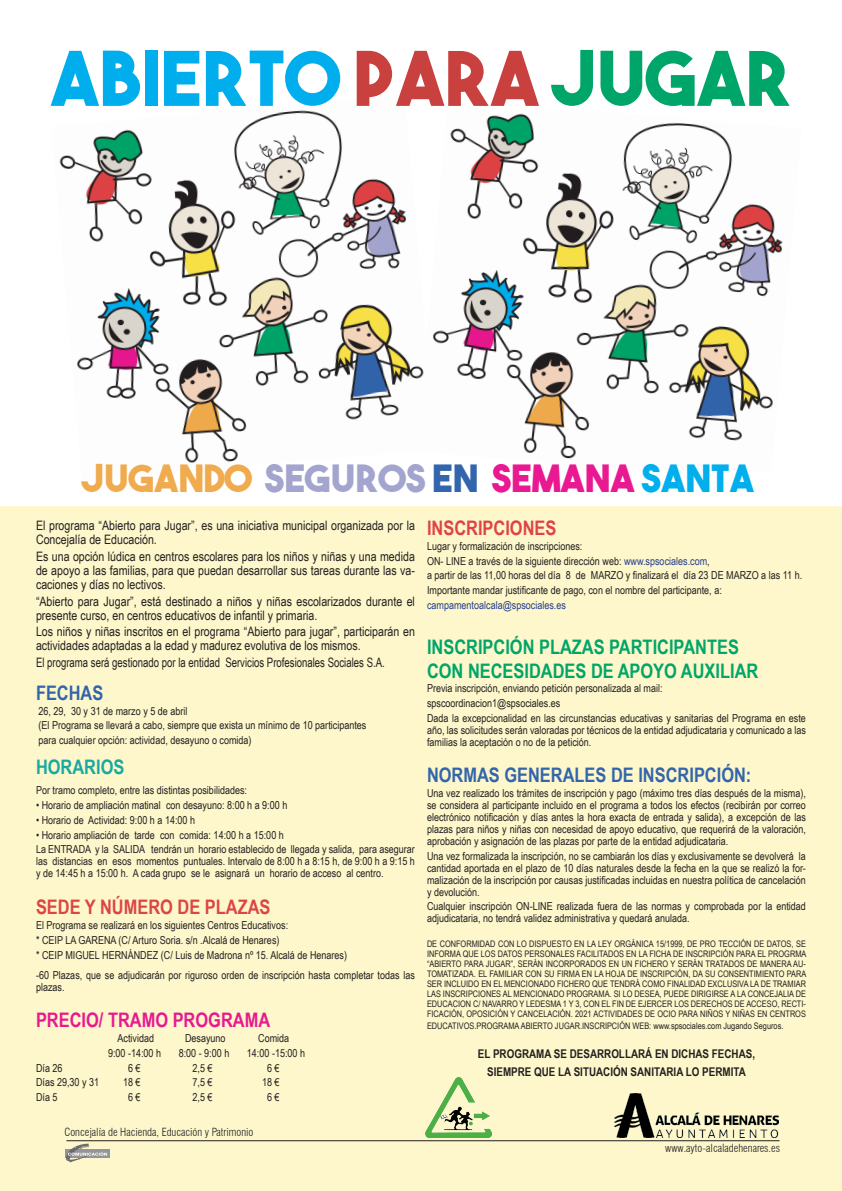
<style>
.page{position:relative;width:842px;height:1191px;background:#fff}
.page>*{position:absolute;margin:0;border:0;box-sizing:border-box;transform-origin:0 0}
.t1{font:75px "The Bold Font";color:#00aeed}
.t2{font:37.5px "The Bold Font";color:#f0ab4e}
.t3{font:700 20px "Arial Narrow";color:#00a569}
.t4{font:700 20px "Arial Narrow";color:#3365ac}
.t5{font:700 20px "Arial Narrow";color:#e8198f}
.t6{font:700 20px "Arial Narrow";color:#dd4544}
.t7{font:700 20px "Arial Narrow";color:#de4446}
.t8{font:700 20px "Arial Narrow";color:#19a9a0}
.t9{font:13px/14px "Arial Narrow";color:#231f20}
.t10{font:13px "Arial Narrow";color:#231f20;scale:.9 1}
.t11{font:700 12px "Arial Narrow";color:#231f20}
.t12{font:11px/12px "Arial Narrow";color:#231f20;text-align:justify}
.t13{font:300 condensed 11px "Swiss 721 BT";color:#231f20}
.t14{font:11px "Arial Narrow";color:#253f8e}
.t15{font:9px/10px "Arial Narrow";color:#231f20;text-align:justify}
.s1{color:#c8413e}
.s2{color:#00a569}
.s3{color:#a3a5ce}
.s4{color:#3365ac}
.s5{color:#e91991}
.s6{color:#00afeb}
.s7{color:#253f8e}
</style>
<div class="page">
<img style="left:59px;top:110px;width:358px;height:353px">
<img style="left:417px;top:113px;width:366px;height:346px">
<div style="left:0;top:506px;width:842px;height:685px;background:#fdf7cb"></div>
<img style="left:614px;top:1093px;width:164px;height:44px">
<div style="left:65px;top:1149px;width:44px;height:9px;background:#939598"></div>
<svg style="left:66px;top:1143px;width:41px;height:19px"></svg>
<hr style="left:66px;top:1140px;width:713px;height:1px;background:#231f20">
<img style="left:425px;top:1077px;width:66px;height:60px">
<p class="t1" style="left:51px;top:31px;width:742px">ABIERTO <span class="s1">PARA</span> <span class="s2">JUGAR</span></p>
<p class="t2" style="left:82px;top:455px;width:674px">JUGANDO <span class="s3">SEGUROS</span> <span class="s4">EN</span> <span class="s5">SEMANA</span> <span class="s6">SANTA</span></p>
<p class="t9" style="left:36px;top:518px;width:380px">El programa “Abierto para Jugar”, es una iniciativa municipal organizada por la<br>Concejalía de Educación.</p>
<p class="t9" style="left:36px;top:548px;width:380px;text-align:justify">Es una opción lúdica en centros escolares para los niños y niñas y una medida de apoyo a las familias, para que puedan desarrollar sus tareas durante las va&shy;caciones y días no lectivos.</p>
<p class="t9" style="left:36px;top:593px;width:380px">“Abierto para Jugar”, está destinado a niños y niñas escolarizados durante el presente curso, en centros educativos de infantil y primaria.</p>
<p class="t9" style="left:36px;top:624px;width:380px">Los niños y niñas inscritos en el programa “Abierto para jugar”, participarán en actividades adaptadas a la edad y madurez evolutiva de los mismos.</p>
<p class="t10" style="left:36px;top:653px;width:389px">El programa será gestionado por la entidad Servicios Profesionales Sociales S.A.</p>
<p class="t4" style="left:36px;top:677px;width:69px">FECHAS</p>
<p class="t12" style="left:39px;top:704px;width:150px">26, 29, 30 y 31 de marzo y 5 de abril</p>
<p class="t12" style="left:39px;top:719px;width:329px">(El Programa se llevará a cabo, siempre que exista un mínimo de 10 participantes</p>
<p class="t12" style="left:39px;top:734px;width:215px">para cualquier opción: actividad, desayuno o comida)</p>
<p class="t8" style="left:36px;top:751px;width:90px">HORARIOS</p>
<p class="t12" style="left:36px;top:784px;width:213px">Por tramo completo, entre las distintas posibilidades:</p>
<p class="t12" style="left:36px;top:798px;width:253px">• Horario de ampliación matinal con desayuno: 8:00 h a 9:00 h</p>
<p class="t12" style="left:36px;top:813px;width:161px">• Horario de Actividad: 9:00 h a 14:00 h</p>
<p class="t12" style="left:36px;top:828px;width:249px">• Horario ampliación de tarde con comida: 14:00 h a 15:00 h</p>
<p class="t12" style="left:36px;top:843px;width:380px">La ENTRADA y la SALIDA tendrán un horario establecido de llegada y salida, para asegurar las distancias en esos momentos puntuales. Intervalo de 8:00 h a 8:15 h, de 9:00 h a 9:15 h y de 14:45 h a 15:00 h. A cada grupo se le asignará un horario de acceso al centro.</p>
<p class="t6" style="left:36px;top:891px;width:236px">SEDE Y NÚMERO DE PLAZAS</p>
<p class="t12" style="left:36px;top:918px;width:254px">El Programa se realizará en los siguientes Centros Educativos:</p>
<p class="t12" style="left:36px;top:933px;width:245px">* CEIP LA GARENA (C/ Arturo Soria. s/n .Alcalá de Henares)</p>
<p class="t12" style="left:36px;top:948px;width:313px">* CEIP MIGUEL HERNÁNDEZ (C/ Luis de Madrona nº 15. Alcalá de Henares)</p>
<p class="t12" style="left:36px;top:968px;width:380px">-60 Plazas, que se adjudicarán por riguroso orden de inscripción hasta completar todas las plazas.</p>
<p class="t5" style="left:36px;top:1004px;width:236px">PRECIO/ TRAMO PROGRAMA</p>
<p class="t12" style="left:118px;top:1031px;width:38px">Actividad</p>
<p class="t12" style="left:185px;top:1031px;width:42px">Desayuno</p>
<p class="t12" style="left:258px;top:1031px;width:33px">Comida</p>
<p class="t12" style="left:108px;top:1046px;width:55px">9:00 -14:00 h</p>
<p class="t12" style="left:179px;top:1046px;width:52px">8:00 - 9:00 h</p>
<p class="t12" style="left:247px;top:1046px;width:60px">14:00 -15:00 h</p>
<p class="t12" style="left:36px;top:1061px;width:28px">Día 26</p>
<p class="t12" style="left:128px;top:1061px;width:14px">6 €</p>
<p class="t12" style="left:193px;top:1061px;width:22px">2,5 €</p>
<p class="t12" style="left:267px;top:1061px;width:14px">6 €</p>
<p class="t12" style="left:36px;top:1076px;width:65px">Días 29,30 y 31</p>
<p class="t12" style="left:123px;top:1076px;width:19px">18 €</p>
<p class="t12" style="left:193px;top:1076px;width:22px">7,5 €</p>
<p class="t12" style="left:262px;top:1076px;width:19px">18 €</p>
<p class="t12" style="left:36px;top:1091px;width:23px">Día 5</p>
<p class="t12" style="left:128px;top:1091px;width:14px">6 €</p>
<p class="t12" style="left:193px;top:1091px;width:22px">2,5 €</p>
<p class="t12" style="left:267px;top:1091px;width:14px">6 €</p>
<p class="t13" style="left:64px;top:1125px;width:191px">Concejalía de Hacienda, Educación y Patrimonio</p>
<p class="t7" style="left:427px;top:513px;width:131px">INSCRIPCIONES</p>
<p class="t12" style="left:427px;top:539px;width:157px">Lugar y formalización de inscripciones:</p>
<p class="t12" style="left:427px;top:554px;width:284px">ON- LINE a través de la siguiente dirección web: <span class="s7">www.spsociales.com</span>,</p>
<p class="t12" style="left:427px;top:569px;width:377px">a partir de las 11,00 horas del día 8 de MARZO y finalizará el día 23 DE MARZO a las 11 h.</p>
<p class="t12" style="left:427px;top:584px;width:296px">Importante mandar justificante de pago, con el nombre del participante, a:</p>
<p class="t14" style="left:427px;top:597px;width:140px">campamentoalcala@spsociales.es</p>
<p class="t3" style="left:427px;top:631px;width:313px">INSCRIPCIÓN PLAZAS PARTICIPANTES</p>
<p class="t3" style="left:427px;top:655px;width:333px">CON NECESIDADES DE APOYO AUXILIAR</p>
<p class="t12" style="left:427px;top:682px;width:237px">Previa inscripción, enviando petición personalizada al mail:</p>
<p class="t12" style="left:427px;top:697px;width:135px">spscoordinacion1@spsociales.es</p>
<p class="t12" style="left:427px;top:712px;width:380px">Dada la excepcionalidad en las circunstancias educativas y sanitarias del Programa en este año, las solicitudes serán valoradas por técnicos de la entidad adjudicataria y comunicado a las familias la aceptación o no de la petición.</p>
<p class="t4" style="left:427px;top:759px;width:326px">NORMAS GENERALES DE INSCRIPCIÓN:</p>
<p class="t12" style="left:427px;top:786px;width:380px">Una vez realizado los trámites de inscripción y pago (máximo tres días después de la misma), se considera al participante incluido en el programa a todos los efectos (recibirán por correo electrónico notificación y días antes la hora exacta de entrada y salida), a excepción de las plazas para niños y niñas con necesidad de apoyo educativo, que requerirá de la valoración, aprobación y asignación de las plazas por parte de la entidad adjudicataria.</p>
<p class="t12" style="left:427px;top:849px;width:380px">Una vez formalizada la inscripción, no se cambiarán los días y exclusivamente se devolverá la cantidad aportada en el plazo de 10 días naturales desde la fecha en la que se realizó la for&shy;malización de la inscripción por causas justificadas incluidas en nuestra política de cancelación y devolución.</p>
<p class="t12" style="left:427px;top:900px;width:380px">Cualquier inscripción ON-LINE realizada fuera de las normas y comprobada por la entidad adjudicataria, no tendrá validez administrativa y quedará anulada.</p>
<p class="t15" style="left:427px;top:938px;width:381px">DE CONFORMIDAD CON LO DISPUESTO EN LA LEY ORGÁNICA 15/1999, DE PRO TECCIÓN DE DATOS, SE INFORMA QUE LOS DATOS PERSONALES FACILITADOS EN LA FICHA DE INSCRIPCIÓN PARA EL PROGRMA “ABIERTO PARA JUGAR”, SERÁN INCORPORADOS EN UN FICHERO Y SERÁN TRATADOS DE MANERA AU-TOMATIZADA. EL FAMILIAR CON SU FIRMA EN LA HOJA DE INSCRIPCIÓN, DA SU CONSENTIMIENTO PARA SER INCLUIDO EN EL MENCIONADO FICHERO QUE TENDRÁ COMO FINALIDAD EXCLUSIVA LA DE TRAMIAR LAS INSCRIPCIONES AL MENCIONADO PROGRAMA. SI LO DESEA, PUEDE DIRIGIRSE A LA CONCEJALIA DE EDUCACION C/ NAVARRO Y LEDESMA 1 Y 3, CON EL FIN DE EJERCER LOS DERECHOS DE ACCESO, RECTI-FICACIÓN, OPOSICIÓN Y CANCELACIÓN. 2021 ACTIVIDADES DE OCIO PARA NIÑOS Y NIÑAS EN CENTROS</p>
<p class="t15" style="left:427px;top:1020px;width:358px">EDUCATIVOS.PROGRAMA ABIERTO JUGAR.INSCRIPCIÓN WEB: www.spsociales.com Jugando Seguros.</p>
<p class="t11" style="left:478px;top:1044px;width:279px">EL PROGRAMA SE DESARROLLARÁ EN DICHAS FECHAS,</p>
<p class="t11" style="left:487px;top:1062px;width:260px">SIEMPRE QUE LA SITUACIÓN SANITARIA LO PERMITA</p>
<p class="t13" style="left:665px;top:1141px;width:116px">www.ayto-alcaladehenares.es</p>
</div>
